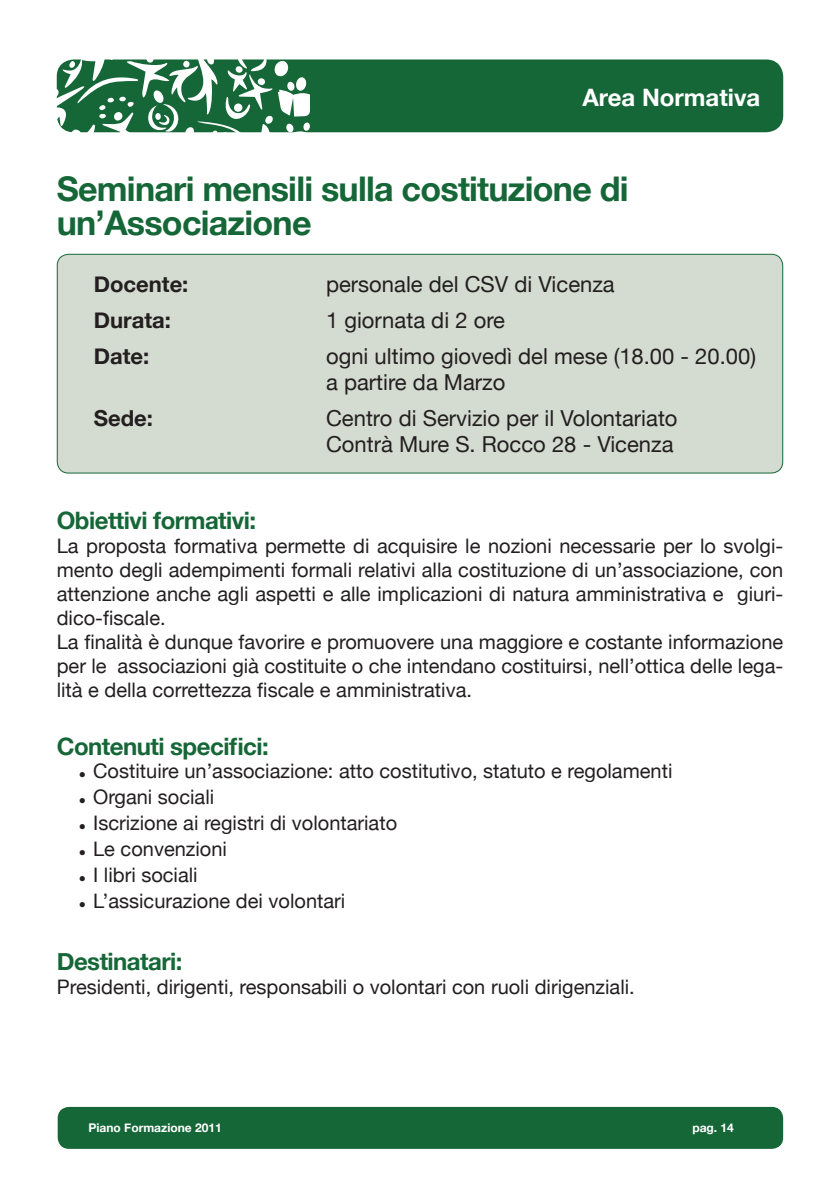
<style>
.page{position:relative;width:840px;height:1191px;background:#fff}
.page>*{position:absolute;margin:0;border:0;box-sizing:border-box;transform-origin:0 0}
.t1{font:700 34px/34px "Helvetica Neue";letter-spacing:-.02em;color:#166738}
.t2{font:700 24px "Helvetica Neue";letter-spacing:-.02em;color:#166738}
.t3{font:700 24px "Helvetica Neue";color:#fff}
.t4{font:22px/26px "Helvetica Neue";color:#231f20}
.t5{font:700 22px "Helvetica Neue";color:#231f20}
.t6{font:20px/24px "Helvetica Neue";color:#231f20}
.t7{font:700 12px "Helvetica Neue";color:#fff}
.s1{font-family:"Courier New";font-size:12px}
</style>
<div class="page">
<div style="left:57px;top:59px;width:725px;height:73px;background:#166738;border-radius:17px"></div>
<div style="left:58px;top:1106px;width:724px;height:42px;background:#166738;border-radius:11px"></div>
<svg style="left:56px;top:59px;width:253px;height:74px"></svg>
<div style="left:57px;top:254px;width:725px;height:219px;background:#d4dbd0;border-radius:11px"></div>
<div style="left:57px;top:254px;width:725px;height:219px;border:1px solid #166738;border-radius:11px"></div>
<p class="t3" style="left:582px;top:82px;width:179px">Area Normativa</p>
<h1 class="t1" style="left:57px;top:171px;width:573px">Seminari mensili sulla costituzione di un’Associazione</h1>
<p class="t5" style="left:94px;top:271px;width:96px">Docente:</p>
<p class="t4" style="left:326px;top:271px;width:290px">personale del CSV di Vicenza</p>
<p class="t5" style="left:94px;top:307px;width:79px">Durata:</p>
<p class="t4" style="left:326px;top:307px;width:180px">1 giornata di 2 ore</p>
<p class="t5" style="left:94px;top:343px;width:57px">Date:</p>
<p class="t4" style="left:326px;top:343px;width:431px">ogni ultimo giovedì del mese (18.00 - 20.00) a partire da Marzo</p>
<p class="t5" style="left:94px;top:405px;width:61px">Sede:</p>
<p class="t4" style="left:326px;top:405px;width:353px">Centro di Servizio per il Volontariato<br>Contrà Mure S. Rocco 28 - Vicenza</p>
<p class="t2" style="left:57px;top:506px;width:201px">Obiettivi formativi:</p>
<p class="t6" style="left:57px;top:534px;width:727px">La proposta formativa permette di acquisire le nozioni necessarie per lo svolgi&shy;mento degli adempimenti formali relativi alla costituzione di un’associazione, con attenzione anche agli aspetti e alle implicazioni di natura amministrativa e giuri&shy;dico-fiscale.<br>La finalità è dunque favorire e promuovere una maggiore e costante informazione per le associazioni già costituite o che intendano costituirsi, nell’ottica delle lega&shy;lità e della correttezza fiscale e amministrativa.</p>
<p class="t2" style="left:57px;top:732px;width:213px">Contenuti specifici:</p>
<p class="t6" style="left:79px;top:758px;width:595px"><span class="s1">●</span> Costituire un’associazione: atto costitutivo, statuto e regolamenti</p>
<p class="t6" style="left:79px;top:784px;width:137px"><span class="s1">●</span> Organi sociali</p>
<p class="t6" style="left:79px;top:810px;width:320px"><span class="s1">●</span> Iscrizione ai registri di volontariato</p>
<p class="t6" style="left:79px;top:836px;width:150px"><span class="s1">●</span> Le convenzioni</p>
<p class="t6" style="left:79px;top:862px;width:120px"><span class="s1">●</span> I libri sociali</p>
<p class="t6" style="left:79px;top:888px;width:268px"><span class="s1">●</span> L’assicurazione dei volontari</p>
<p class="t2" style="left:57px;top:946px;width:127px">Destinatari:</p>
<p class="t6" style="left:57px;top:974px;width:579px">Presidenti, dirigenti, responsabili o volontari con ruoli dirigenziali.</p>
<p class="t7" style="left:88px;top:1120px;width:135px">Piano Formazione 2011</p>
<p class="t7" style="left:692px;top:1120px;width:43px">pag. 14</p>
</div>
